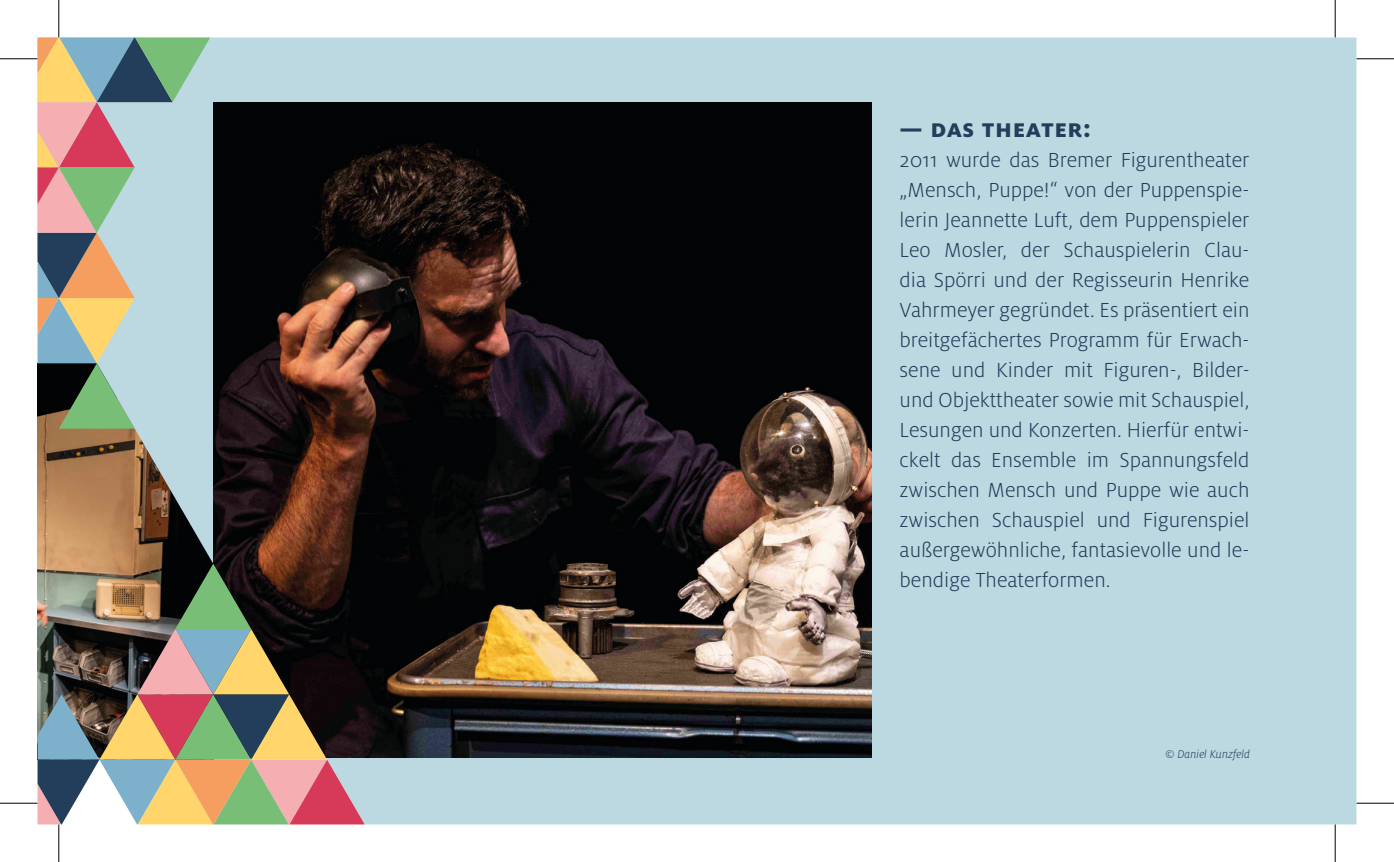
<style>
.page{position:relative;width:1394px;height:862px;background:#fff}
.page>*{position:absolute;margin:0;border:0;box-sizing:border-box;transform-origin:0 0}
.t1{font:800 26.25px "Milo Pro";letter-spacing:.02em;color:#223e5a}
.t2{font:300 22.5px/30px "Milo Pro";color:#223e5a;text-align:justify}
.t3{font:italic 300 12.5px "Milo Pro";color:#223e5a}
</style>
<div class="page">
<div style="left:38px;top:38px;width:1318px;height:786px;background:#bcd9e2"></div>
<img style="left:213px;top:102px;width:658px;height:655px">
<svg style="left:38px;top:38px;width:172px;height:390px;background:#abb3a9"></svg>
<svg style="left:38px;top:563px;width:327px;height:261px;background:#7d705e"></svg>
<hr style="left:0;top:58px;width:38px;height:1px;background:#000">
<hr style="left:1356px;top:58px;width:37px;height:1px;background:#000">
<hr style="left:0;top:802px;width:38px;height:1px;background:#000">
<hr style="left:1356px;top:802px;width:37px;height:1px;background:#000">
<hr style="left:58px;top:0;width:1px;height:38px;background:#000">
<hr style="left:58px;top:824px;width:1px;height:38px;background:#000">
<hr style="left:1334px;top:0;width:1px;height:38px;background:#000">
<hr style="left:1334px;top:824px;width:1px;height:38px;background:#000">
<p class="t1" style="left:899px;top:113px;width:193px">— das theater:</p>
<p class="t2" style="left:899px;top:145px;width:351px">2011 wurde das Bremer Figurentheater „Mensch, Puppe!“ von der Puppenspie&shy;lerin Jeannette Luft, dem Puppenspieler Leo Mosler, der Schauspielerin Clau&shy;dia Spörri und der Regisseurin Henrike Vahrmeyer gegründet. Es präsentiert ein breitgefächertes Programm für Erwach&shy;sene und Kinder mit Figuren-, Bilder&shy;und Objekttheater sowie mit Schauspiel, Lesungen und Konzerten. Hierfür entwi&shy;ckelt das Ensemble im Spannungsfeld zwischen Mensch und Puppe wie auch zwischen Schauspiel und Figurenspiel außergewöhnliche, fantasievolle und le&shy;bendige Theaterformen.</p>
<p class="t3" style="left:1164px;top:746px;width:86px">© Daniel Kunzfeld</p>
</div>
